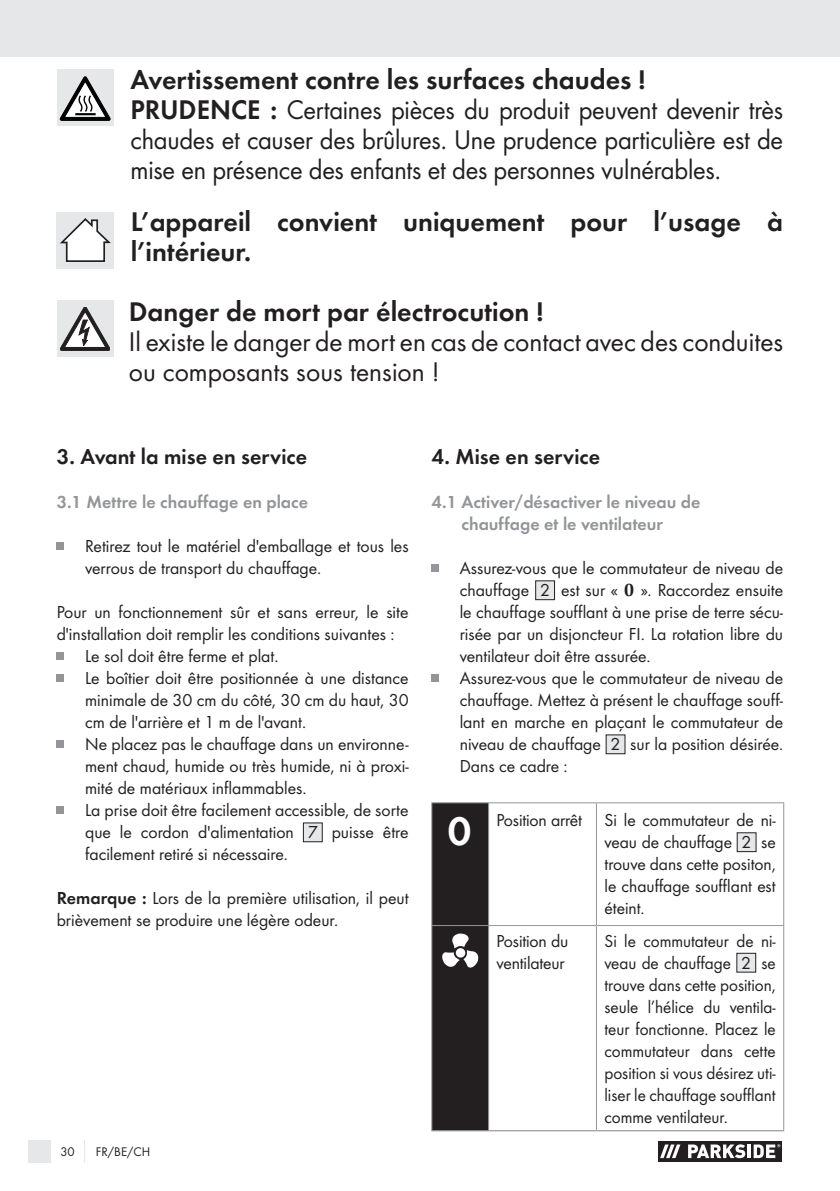
<style>
.page{position:relative;width:840px;height:1191px;background:#fff}
.page>*{position:absolute;margin:0;border:0;box-sizing:border-box;transform-origin:0 0}
.t1{font:600 41.4px "Futura Pro";color:#fff}
.t2{font:28px/30px "Futura Pro";letter-spacing:-.01em;color:#231f20;scale:.96 1}
.t3{font:600 28px/30px "Futura Pro";color:#231f20}
.t4{font:28px/30px "Futura Pro";letter-spacing:-.01em;color:#231f20}
.t5{font:600 22px "Futura Pro";color:#231f20}
.t6{font:18px/22px "Futura Pro";color:#231f20}
.t7{font:600 18px/22px "Futura Pro";color:#939598;text-align:center}
.t8{font:13px "Futura Pro";color:#231f20}
.s1{font-weight:600}
.s2{font-family:"Cambria";font-weight:700}
</style>
<div class="page">
<div style="left:0;top:0;width:839px;height:57px;background:#e6e7e9"></div>
<div style="left:28px;top:1140px;width:23px;height:22px;background:#e6e7e9"></div>
<svg style="left:84px;top:1140px;width:1px;height:22px"></svg>
<div style="left:656px;top:1140px;width:126px;height:22px;background:linear-gradient(to bottom,#231f20,#231f20)"></div>
<div style="left:658px;top:1141px;width:24px;height:20px;background:#231f20"></div>
<div style="left:683px;top:1141px;width:98px;height:20px;background:#231f20"></div>
<svg style="left:660px;top:1144px;width:20px;height:14px"></svg>
<svg style="left:688px;top:1144px;width:56px;height:14px"></svg>
<hr style="left:747px;top:1144px;width:3px;height:14px;background:#fff">
<svg style="left:753px;top:1144px;width:27px;height:14px"></svg>
<div style="left:57px;top:70px;width:56px;height:56px;background:#e6e7e9"></div>
<svg style="left:60px;top:77px;width:50px;height:43px"></svg>
<div style="left:57px;top:212px;width:57px;height:57px;background:#e6e7e9"></div>
<svg style="left:60px;top:218px;width:51px;height:44px"></svg>
<div style="left:57px;top:300px;width:56px;height:57px;background:#e6e7e9"></div>
<svg style="left:60px;top:307px;width:50px;height:43px"></svg>
<div style="left:57px;top:542px;width:7px;height:7px;background:#939598"></div>
<div style="left:57px;top:652px;width:7px;height:7px;background:#939598"></div>
<div style="left:57px;top:674px;width:7px;height:7px;background:#939598"></div>
<div style="left:57px;top:740px;width:7px;height:7px;background:#939598"></div>
<div style="left:57px;top:806px;width:7px;height:7px;background:#939598"></div>
<div style="left:303px;top:823px;width:19px;height:18px;background:#e6e7e9"></div>
<div style="left:303px;top:822px;width:19px;height:20px;border:1px solid #231f20"></div>
<div style="left:431px;top:564px;width:7px;height:7px;background:#939598"></div>
<div style="left:535px;top:581px;width:19px;height:18px;background:#e6e7e9"></div>
<div style="left:535px;top:580px;width:19px;height:20px;border:1px solid #231f20"></div>
<div style="left:431px;top:674px;width:7px;height:7px;background:#939598"></div>
<div style="left:605px;top:735px;width:19px;height:18px;background:#e6e7e9"></div>
<hr style="left:431px;top:802px;width:57px;height:1px;background:#939598">
<hr style="left:431px;top:1130px;width:57px;height:1px;background:#939598">
<hr style="left:488px;top:802px;width:108px;height:1px;background:#939598">
<hr style="left:488px;top:803px;width:1px;height:122px;background:#939598">
<hr style="left:596px;top:802px;width:187px;height:1px;background:#939598">
<hr style="left:595px;top:803px;width:1px;height:122px;background:#939598">
<hr style="left:782px;top:803px;width:1px;height:122px;background:#939598">
<hr style="left:488px;top:925px;width:108px;height:1px;background:#939598">
<hr style="left:488px;top:926px;width:1px;height:204px;background:#939598">
<hr style="left:596px;top:925px;width:187px;height:1px;background:#939598">
<hr style="left:595px;top:926px;width:1px;height:204px;background:#939598">
<hr style="left:782px;top:926px;width:1px;height:204px;background:#939598">
<hr style="left:488px;top:1130px;width:108px;height:1px;background:#939598">
<hr style="left:596px;top:1130px;width:187px;height:1px;background:#939598">
<div style="left:736px;top:832px;width:19px;height:19px;background:#e6e7e9"></div>
<div style="left:736px;top:832px;width:20px;height:20px;border:1px solid #231f20"></div>
<svg style="left:431px;top:803px;width:57px;height:327px;background:#2d292a"></svg>
<div style="left:736px;top:953px;width:19px;height:19px;background:#e6e7e9"></div>
<h2 class="t2" style="left:130px;top:64px;width:681px"><span class="s1">Avertissement contre les surfaces chaudes !<br>PRUDENCE :</span> Certaines pièces du produit peuvent devenir très chaudes et causer des brûlures. Une prudence particulière est de mise en présence des enfants et des personnes vulnérables.</h2>
<h2 class="t3" style="left:131px;top:205px;width:653px">L’appareil convient uniquement pour l’usage à l’intérieur.</h2>
<h2 class="t3" style="left:129px;top:295px;width:416px">Danger de mort par électrocution !</h2>
<h2 class="t4" style="left:129px;top:326px;width:655px">Il existe le danger de mort en cas de contact avec des conduites ou composants sous tension !</h2>
<p class="t5" style="left:57px;top:441px;width:252px">3. Avant la mise en service</p>
<p class="t7" style="left:57px;top:490px;width:253px">3.1 Mettre le chauffage en place</p>
<p class="t6" style="left:85px;top:534px;width:325px">Retirez tout le matériel d'emballage et tous les verrous de transport du chauffage.</p>
<p class="t6" style="left:57px;top:600px;width:353px">Pour un fonctionnement sûr et sans erreur, le site</p>
<p class="t6" style="left:57px;top:622px;width:339px">d'installation doit remplir les conditions suivantes :</p>
<p class="t6" style="left:85px;top:644px;width:195px">Le sol doit être ferme et plat.</p>
<p class="t6" style="left:85px;top:666px;width:325px">Le boîtier doit être positionnée à une distance</p>
<p class="t6" style="left:85px;top:688px;width:325px">minimale de 30 cm du côté, 30 cm du haut, 30</p>
<p class="t6" style="left:85px;top:710px;width:222px">cm de l'arrière et 1 m de l'avant.</p>
<p class="t6" style="left:85px;top:732px;width:325px">Ne placez pas le chauffage dans un environne-</p>
<p class="t6" style="left:85px;top:754px;width:325px">ment chaud, humide ou très humide, ni à proxi-</p>
<p class="t6" style="left:85px;top:776px;width:223px">mité de matériaux inflammables.</p>
<p class="t6" style="left:85px;top:798px;width:325px">La prise doit être facilement accessible, de sorte</p>
<p class="t6" style="left:85px;top:820px;width:325px">que le cordon d'alimentation 7 puisse être</p>
<p class="t6" style="left:85px;top:842px;width:204px">facilement retiré si nécessaire.</p>
<p class="t6" style="left:57px;top:886px;width:353px"><span class="s1">Remarque :</span> Lors de la première utilisation, il peut brièvement se produire une légère odeur.</p>
<p class="t8" style="left:60px;top:1142px;width:16px">30</p>
<p class="t8" style="left:96px;top:1142px;width:56px">FR/BE/CH</p>
<p class="t5" style="left:431px;top:441px;width:170px">4. Mise en service</p>
<p class="t7" style="left:431px;top:490px;width:270px">4.1 Activer/désactiver le niveau de chauffage et le ventilateur</p>
<p class="t6" style="left:459px;top:556px;width:325px">Assurez-vous que le commutateur de niveau de chauffage 2 est sur « <span class="s2">0</span> ». Raccordez ensuite le chauffage soufflant à une prise de terre sécu&shy;risée par un disjoncteur FI. La rotation libre du ventilateur doit être assurée.<br>Assurez-vous que le commutateur de niveau de chauffage. Mettez à présent le chauffage souff&shy;lant en marche en plaçant le commutateur de niveau de chauffage 2 sur la position désirée.<br>Dans ce cadre :</p>
<h1 class="t1" style="left:447px;top:801px;width:25px">0</h1>
<p class="t6" style="left:604px;top:808px;width:173px;text-align:justify;text-indent:-108px">Position arrêt Si le commutateur de ni&shy;veau de chauffage 2 se trouve dans cette positon, le chauffage soufflant est éteint.</p>
<p class="t6" style="left:496px;top:929px;width:73px">Position du ventilateur</p>
<p class="t6" style="left:604px;top:929px;width:173px;text-align:justify">Si le commutateur de ni&shy;veau de chauffage 2 se trouve dans cette position, seule l’hélice du ventila&shy;teur fonctionne. Placez le commutateur dans cette position si vous désirez uti&shy;liser le chauffage soufflant comme ventilateur.</p>
</div>
